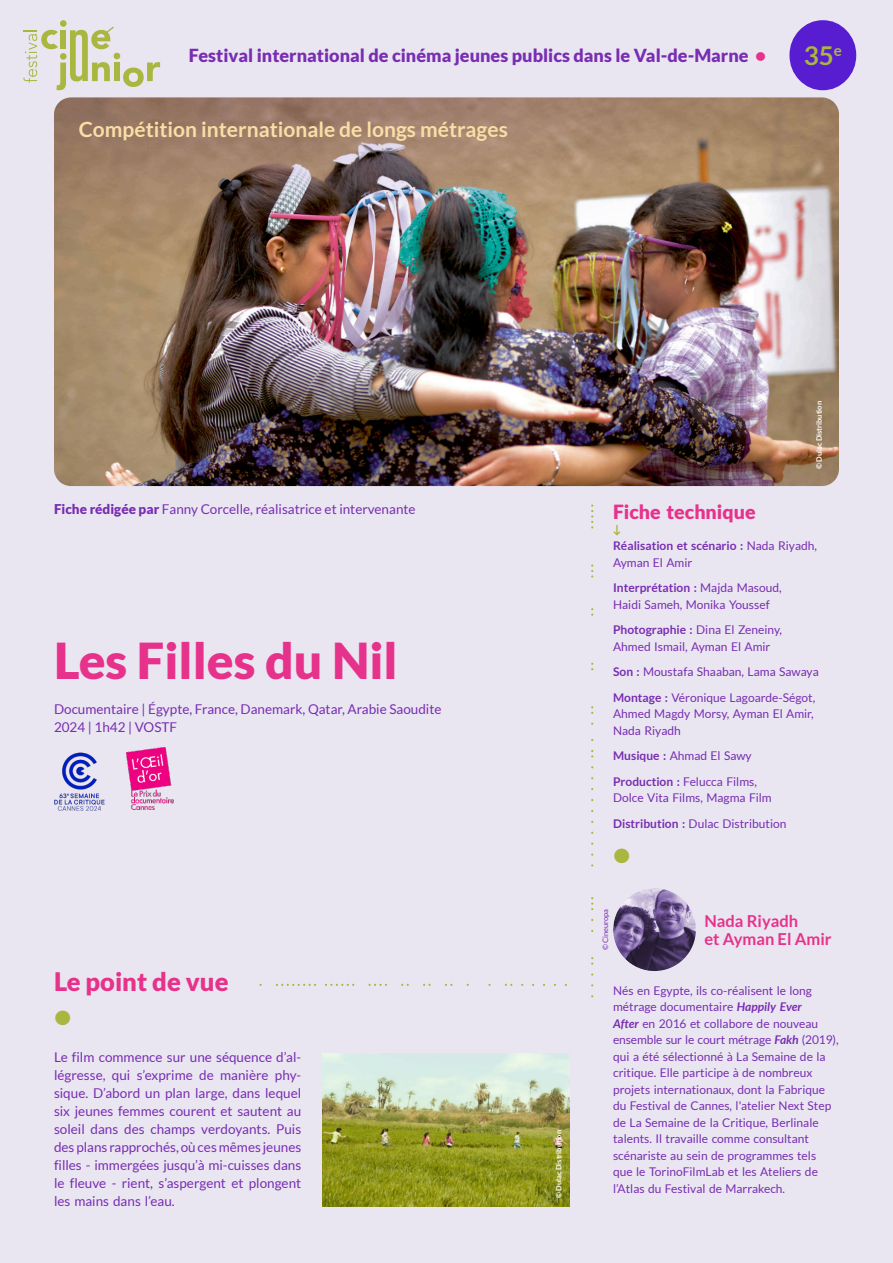
<style>
.page{position:relative;width:893px;height:1263px;background:#e9e6f1}
.page>*{position:absolute;margin:0;border:0;box-sizing:border-box;transform-origin:0 0}
.t1{font:900 49.5px "Lato";color:#e6328b}
.t2{font:900 30px "Lato";color:#a9b740}
.t3{font:700 25.95px "Lato";color:#a9b740}
.t4{font:900 25.5px "Lato";color:#e6328b}
.t5{font:700 21px "Lato";color:#fbdea6}
.t6{font:900 19.5px "Lato";color:#e6328b}
.t7{font:900 18px "Lato";color:#792db2}
.t8{font:700 16.5px "Lato";color:#e6328b}
.t9{font:700 15.15px "Lato";color:#a9b740}
.t10{font:13.5px "Lato";color:#792db2}
.t11{font:12px "Lato";color:#792db2}
.t12{font:700 12px "Lato";color:#792db2}
.t13{font:700 7.5px "Lato";letter-spacing:-.01em;color:#fff}
.t14{font:7.5px "Lato";letter-spacing:-.01em;color:#792db2}
.s1{color:#e6328b}
.s2{font-weight:900}
.s3{font-weight:400}
.s4{font-weight:700}
.s5{font-weight:700;font-style:italic}
</style>
<div class="page">
<img style="left:54px;top:97px;width:785px;height:389px;border-radius:17px">
<img style="left:54px;top:97px;width:785px;height:164px">
<svg style="left:23px;top:20px;width:137px;height:70px"></svg>
<img style="left:613px;top:888px;width:83px;height:83px;border-radius:50%">
<svg style="left:259px;top:984px;width:308px;height:2px"></svg>
<svg style="left:591px;top:504px;width:2px;height:494px"></svg>
<svg style="left:789px;top:20px;width:67px;height:70px"></svg>
<img style="left:323px;top:1053px;width:247px;height:153px">
<img style="left:54px;top:752px;width:51px;height:59px">
<img style="left:127px;top:747px;width:46px;height:63px">
<p class="t7" style="left:189px;top:47px;width:578px">Festival international de cinéma jeunes publics dans le Val-de-Marne <span class="s1">•</span></p>
<p class="t5" style="left:79px;top:120px;width:430px">Compétition internationale de longs métrages</p>
<p class="t3" style="left:804px;top:44px;width:32px">35</p>
<p class="t9" style="left:834px;top:44px;width:10px">e</p>
<p class="t13" style="left:816px;top:469px;width:69px;rotate:-90deg">© Dulac Distribution</p>
<p class="t10" style="left:54px;top:503px;width:363px"><span class="s2">Fiche rédigée par</span> Fanny Corcelle, réalisatrice et intervenante</p>
<p class="t1" style="left:54px;top:639px;width:345px">Les Filles du Nil</p>
<p class="t10" style="left:54px;top:703px;width:389px">Documentaire | Égypte, France, Danemark, Qatar, Arabie Saoudite</p>
<p class="t10" style="left:54px;top:721px;width:125px">2024 | 1h42 | VOSTF</p>
<p class="t4" style="left:54px;top:971px;width:176px">Le point de vue</p>
<p class="t2" style="left:54px;top:1003px;width:19px">•</p>
<p class="t10" style="left:54px;top:1051px;width:249px">Le film commence sur une séquence d’al-</p>
<p class="t10" style="left:54px;top:1069px;width:249px">légresse, qui s’exprime de manière phy-</p>
<p class="t10" style="left:54px;top:1087px;width:249px">sique. D’abord un plan large, dans lequel</p>
<p class="t10" style="left:54px;top:1105px;width:249px">six jeunes femmes courent et sautent au</p>
<p class="t10" style="left:54px;top:1123px;width:249px">soleil dans des champs verdoyants. Puis</p>
<p class="t10" style="left:54px;top:1141px;width:249px">des plans rapprochés, où ces mêmes jeunes</p>
<p class="t10" style="left:54px;top:1159px;width:249px">filles - immergées jusqu’à mi-cuisses dans</p>
<p class="t10" style="left:54px;top:1177px;width:249px">le fleuve - rient, s’aspergent et plongent</p>
<p class="t10" style="left:54px;top:1195px;width:122px">les mains dans l’eau.</p>
<p class="t13" style="left:555px;top:1198px;width:69px;rotate:-90deg">© Dulac Distribution</p>
<p class="t6" style="left:613px;top:503px;width:144px">Fiche technique</p>
<p class="t12" style="left:613px;top:540px;width:205px">Réalisation et scénario : <span class="s3">Nada Riyadh,</span></p>
<p class="t11" style="left:613px;top:557px;width:81px">Ayman El Amir</p>
<p class="t12" style="left:613px;top:582px;width:170px">Interprétation : <span class="s3">Majda Masoud,</span></p>
<p class="t11" style="left:613px;top:599px;width:158px">Haidi Sameh, Monika Youssef</p>
<p class="t11" style="left:613px;top:624px;width:170px"><span class="s4">Photographie :</span> Dina El Zeneiny,</p>
<p class="t11" style="left:613px;top:641px;width:159px">Ahmed Ismail, Ayman El Amir</p>
<p class="t11" style="left:613px;top:666px;width:207px"><span class="s4">Son :</span> Moustafa Shaaban, Lama Sawaya</p>
<p class="t11" style="left:613px;top:692px;width:204px"><span class="s4">Montage :</span> Véronique Lagoarde-Ségot,</p>
<p class="t11" style="left:613px;top:708px;width:202px">Ahmed Magdy Morsy, Ayman El Amir,</p>
<p class="t11" style="left:613px;top:725px;width:69px">Nada Riyadh</p>
<p class="t11" style="left:613px;top:750px;width:140px"><span class="s4">Musique :</span> Ahmad El Sawy</p>
<p class="t11" style="left:613px;top:776px;width:145px"><span class="s4">Production :</span> Felucca Films,</p>
<p class="t11" style="left:613px;top:792px;width:160px">Dolce Vita Films, Magma Film</p>
<p class="t11" style="left:613px;top:818px;width:175px"><span class="s4">Distribution :</span> Dulac Distribution</p>
<p class="t2" style="left:613px;top:841px;width:19px">•</p>
<p class="t14" style="left:602px;top:950px;width:43px;rotate:-90deg">© Cineuropa</p>
<p class="t8" style="left:704px;top:913px;width:95px">Nada Riyadh</p>
<p class="t8" style="left:704px;top:931px;width:129px">et Ayman El Amir</p>
<p class="t11" style="left:613px;top:985px;width:200px">Nés en Egypte, ils co-réalisent le long</p>
<p class="t11" style="left:613px;top:1001px;width:190px">métrage documentaire <span class="s5">Happily Ever</span></p>
<p class="t11" style="left:613px;top:1018px;width:207px"><span class="s5">After</span> en 2016 et collabore de nouveau</p>
<p class="t11" style="left:613px;top:1034px;width:227px">ensemble sur le court métrage <span class="s5">Fakh</span> (2019),</p>
<p class="t11" style="left:613px;top:1051px;width:214px">qui a été sélectionné à La Semaine de la</p>
<p class="t11" style="left:613px;top:1067px;width:201px">critique. Elle participe à de nombreux</p>
<p class="t11" style="left:613px;top:1084px;width:214px">projets internationaux, dont la Fabrique</p>
<p class="t11" style="left:613px;top:1100px;width:220px">du Festival de Cannes, l'atelier Next Step</p>
<p class="t11" style="left:613px;top:1117px;width:207px">de La Semaine de la Critique, Berlinale</p>
<p class="t11" style="left:613px;top:1133px;width:197px">talents. Il travaille comme consultant</p>
<p class="t11" style="left:613px;top:1150px;width:205px">scénariste au sein de programmes tels</p>
<p class="t11" style="left:613px;top:1166px;width:206px">que le TorinoFilmLab et les Ateliers de</p>
<p class="t11" style="left:613px;top:1183px;width:174px">l’Atlas du Festival de Marrakech.</p>
</div>
